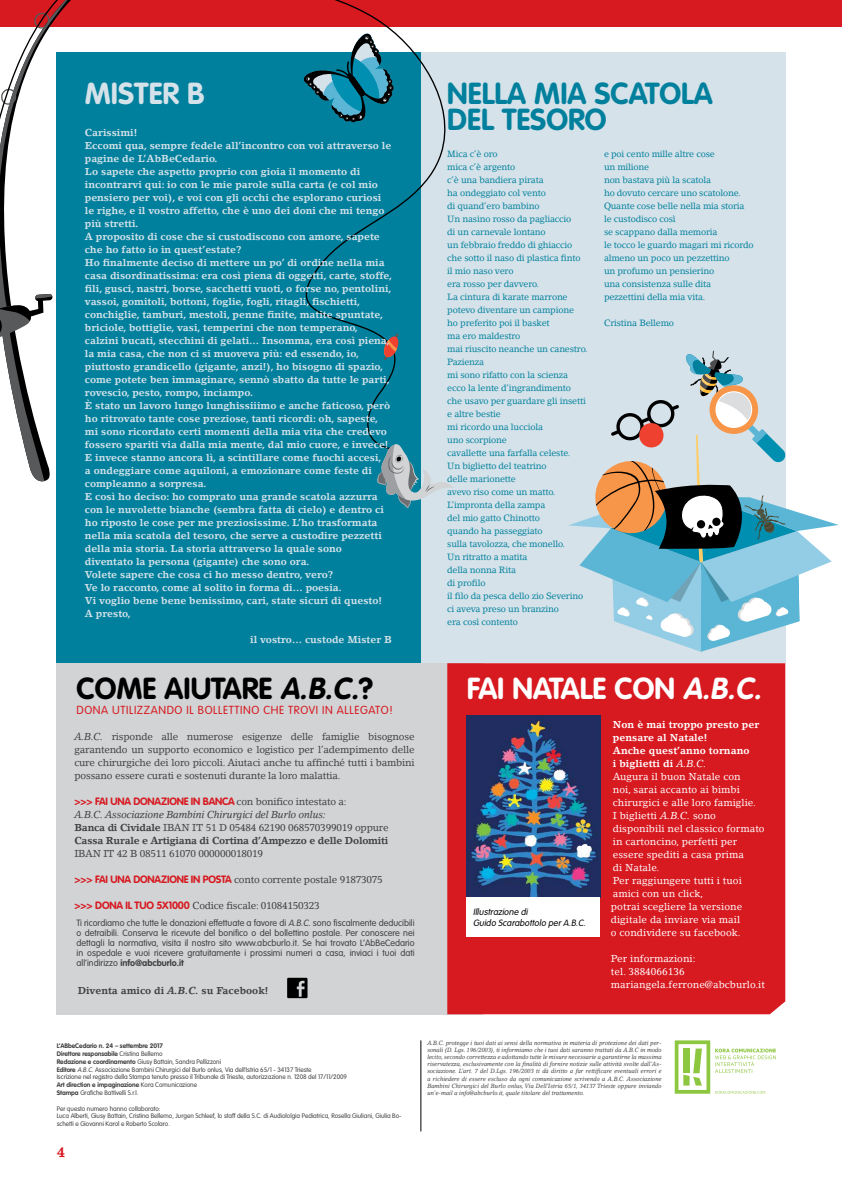
<style>
.page{position:relative;width:842px;height:1191px;background:#fff}
.page>*{position:absolute;margin:0;border:0;box-sizing:border-box;transform-origin:0 0}
.t1{font:700 30px/26px "VAG Rounded Std";color:#00809d}
.t2{font:700 30px "VAG Rounded Std";color:#fff}
.t3{font:700 30px "VAG Rounded Std";color:#000}
.t4{font:700 30px "VAG Rounded Std";color:#d5e2e9}
.t5{font:700 14px "Lino Letter Std";color:#d71920}
.t6{font:300 11.5px "VAG Rounded Std";letter-spacing:.05em;color:#d71920}
.t7{font:700 10.5px "VAG Rounded Std";letter-spacing:-.02em;color:#d71920}
.t8{font:700 10px/13px "Lino Letter Std";color:#d5e2e9}
.t9{font:10px/13px "Lino Letter Std";letter-spacing:.005em;color:#fff}
.t10{font:10px/13px "Lino Letter Std";letter-spacing:-.02em;color:#414042;text-align:justify}
.t11{font:700 10px/13px "Lino Letter Std";letter-spacing:-.02em;color:#414042}
.t12{font:700 10px "Lino Letter Std";color:#414042}
.t13{font:9px/13px "Lino Letter Std";letter-spacing:-.02em;color:#00809d}
.t14{font:300 9px/10px "VAG Rounded Std";color:#414042;text-align:justify}
.t15{font:italic 300 9px/10.8px "VAG Rounded Std";color:#000}
.t16{font:300 6.5px/7.8px "VAG Rounded Std";letter-spacing:-.005em;color:#414042}
.t17{font:italic 6px/7.2px "Lino Letter Std";color:#414042;text-align:justify;scale:.95 1}
.s1{font-style:italic}
.s2{font-family:"Lino Letter Std";font-weight:400;font-size:10px;color:#414042}
.s3{font-weight:400;font-style:italic}
.s4{font-weight:400}
.s5{font-family:"VAG Rounded Std";font-weight:700;font-size:10.5px;color:#d71920}
.s6{font-weight:700}
</style>
<div class="page">
<div style="left:0;top:0;width:842px;height:26px;background:#d71920"></div>
<div style="left:57px;top:52px;width:364px;height:611px;background:#00809d"></div>
<div style="left:421px;top:52px;width:364px;height:611px;background:#d5e2e9"></div>
<div style="left:57px;top:663px;width:426px;height:351px;background:#d1d3d4"></div>
<div style="left:447px;top:663px;width:338px;height:351px;background:#d71920"></div>
<svg style="left:569px;top:351px;width:270px;height:301px"></svg>
<svg style="left:25px;top:449px;width:32px;height:33px"></svg>
<svg style="left:0;top:0;width:450px;height:449px"></svg>
<svg style="left:383px;top:333px;width:16px;height:27px"></svg>
<svg style="left:377px;top:444px;width:76px;height:63px"></svg>
<img style="left:467px;top:715px;width:133px;height:182px">
<div style="left:467px;top:897px;width:133px;height:39px;background:#fff"></div>
<hr style="left:421px;top:1040px;width:1px;height:91px;background:#000">
<svg style="left:674px;top:1040px;width:102px;height:54px"></svg>
<svg style="left:287px;top:977px;width:20px;height:21px"></svg>
<h1 class="t4" style="left:85px;top:76px;width:121px">MISTER B</h1>
<h1 class="t1" style="left:447px;top:82px;width:267px">NELLA MIA SCATOLA<br>DEL TESORO</h1>
<p class="t8" style="left:85px;top:126px;width:309px">Carissimi!<br>Eccomi qua, sempre fedele all’incontro con voi attraverso le pagine de L’AbBeCedario.<br>Lo sapete che aspetto proprio con gioia il momento di incontrarvi qui: io con le mie parole sulla carta (e col mio pensiero per voi), e voi con gli occhi che esplorano curiosi le righe, e il vostro affetto, che è uno dei doni che mi tengo più stretti.<br>A proposito di cose che si custodiscono con amore, sapete che ho fatto io in quest’estate?<br>Ho finalmente deciso di mettere un po’ di ordine nella mia casa disordinatissima: era così piena di oggetti, carte, stoffe, fili, gusci, nastri, borse, sacchetti vuoti, o forse no, pentolini, vassoi, gomitoli, bottoni, foglie, fogli, ritagli, fischietti, conchiglie, tamburi, mestoli, penne finite, matite spuntate, briciole, bottiglie, vasi, temperini che non temperano, calzini bucati, stecchini di gelati… Insomma, era così piena, la mia casa, che non ci si muoveva più: ed essendo, io, piuttosto grandicello (gigante, anzi!), ho bisogno di spazio, come potete ben immaginare, sennò sbatto da tutte le parti, rovescio, pesto, rompo, inciampo.<br>È stato un lavoro lungo lunghissiiimo e anche faticoso, però ho ritrovato tante cose preziose, tanti ricordi: oh, sapeste, mi sono ricordato certi momenti della mia vita che credevo fossero spariti via dalla mia mente, dal mio cuore, e invece!<br>E invece stanno ancora lì, a scintillare come fuochi accesi,<br>a ondeggiare come aquiloni, a emozionare come feste di compleanno a sorpresa.<br>E così ho deciso: ho comprato una grande scatola azzurra con le nuvolette bianche (sembra fatta di cielo) e dentro ci ho riposto le cose per me preziosissime. L’ho trasformata nella mia scatola del tesoro, che serve a custodire pezzetti della mia storia. La storia attraverso la quale sono diventato la persona (gigante) che sono ora.<br>Volete sapere che cosa ci ho messo dentro, vero?<br>Ve lo racconto, come al solito in forma di… poesia.<br>Vi voglio bene bene benissimo, cari, state sicuri di questo!<br>A presto,</p>
<p class="t8" style="left:250px;top:633px;width:143px">il vostro… custode Mister B</p>
<p class="t13" style="left:447px;top:147px;width:142px">Mica c’è oro<br>mica c’è argento<br>c’è una bandiera pirata<br>ha ondeggiato col vento<br>di quand’ero bambino<br>Un nasino rosso da pagliaccio<br>di un carnevale lontano<br>un febbraio freddo di ghiaccio che sotto il naso di plastica finto il mio naso vero<br>era rosso per davvero.<br>La cintura di karate marrone potevo diventare un campione<br>ho preferito poi il basket<br>ma ero maldestro<br>mai riuscito neanche un canestro.<br>Pazienza<br>mi sono rifatto con la scienza ecco la lente d’ingrandimento che usavo per guardare gli insetti e altre bestie<br>mi ricordo una lucciola<br>uno scorpione<br>cavallette una farfalla celeste.<br>Un biglietto del teatrino<br>delle marionette<br>avevo riso come un matto.<br>L’impronta della zampa<br>del mio gatto Chinotto<br>quando ha passeggiato<br>sulla tavolozza, che monello.<br>Un ritratto a matita<br>della nonna Rita<br>di profilo<br>il filo da pesca dello zio Severino ci aveva preso un branzino<br>era così contento</p>
<p class="t13" style="left:604px;top:147px;width:151px">e poi cento mille altre cose<br>un milione<br>non bastava più la scatola<br>ho dovuto cercare uno scatolone.<br>Quante cose belle nella mia storia le custodisco così<br>se scappano dalla memoria<br>le tocco le guardo magari mi ricordo almeno un poco un pezzettino<br>un profumo un pensierino<br>una consistenza sulle dita pezzettini della mia vita.</p>
<p class="t13" style="left:604px;top:316px;width:71px">Cristina Bellemo</p>
<h1 class="t3" style="left:77px;top:671px;width:298px">COME AIUTARE <span class="s1">A.B.C.</span>?</h1>
<p class="t6" style="left:77px;top:703px;width:318px">DONA UTILIZZANDO IL BOLLETTINO CHE TROVI IN ALLEGATO!</p>
<p class="t10" style="left:74px;top:730px;width:342px"><span class="s1">A.B.C.</span> risponde alle numerose esigenze delle famiglie bisognose garantendo un supporto economico e logistico per l’adempimento delle cure chirurgiche dei loro piccoli. Aiutaci anche tu affinché tutti i bambini possano essere curati e sostenuti durante la loro malattia.</p>
<p class="t7" style="left:74px;top:795px;width:274px">&gt;&gt;&gt; FAI UNA DONAZIONE IN BANCA <span class="s2">con bonifico intestato a:</span></p>
<p class="t11" style="left:74px;top:808px;width:316px"><span class="s3">A.B.C. Associazione Bambini Chirurgici del Burlo onlus:<br></span>Banca di Cividale <span class="s4">IBAN IT 51 D 05484 62190 068570399019 oppure<br></span>Cassa Rurale e Artigiana di Cortina d’Ampezzo e delle Dolomiti</p>
<p class="t10" style="left:74px;top:847px;width:190px">IBAN IT 42 B 08511 61070 000000018019</p>
<p class="t10" style="left:74px;top:873px;width:310px"><span class="s5">&gt;&gt;&gt; FAI UNA DONAZIONE IN POSTA</span> conto corrente postale 91873075</p>
<p class="t10" style="left:74px;top:899px;width:247px"><span class="s5">&gt;&gt;&gt; DONA IL TUO 5X1000</span> Codice fiscale: 01084150323</p>
<p class="t14" style="left:77px;top:918px;width:340px">Ti ricordiamo che tutte le donazioni effettuate a favore di <span class="s1">A.B.C.</span>sono fiscalmente deducibili o detraibili. Conserva le ricevute del bonifico o del bollettino postale. Per conoscere nei dettagli la normativa, visita il nostro sito www.abcburlo.it. Se hai trovato L’AbBeCedario in ospedale e vuoi ricevere gratuitamente i prossimi numeri a casa, inviaci i tuoi dati all’indirizzo <span class="s6">info@abcburlo.it</span></p>
<p class="t12" style="left:78px;top:984px;width:192px">Diventa amico di <span class="s1">A.B.C.</span> su Facebook!</p>
<h1 class="t2" style="left:467px;top:671px;width:303px">FAI NATALE CON <span class="s1">A.B.C.</span></h1>
<p class="t9" style="left:611px;top:718px;width:155px"><span class="s6">Non è mai troppo presto per pensare al Natale!<br>Anche quest’anno tornano<br>i biglietti di</span> <span class="s1">A.B.C.<br></span>Augura il buon Natale con<br>noi, sarai accanto ai bimbi chirurgici e alle loro famiglie.<br>I biglietti <span class="s1">A.B.C.</span> sono disponibili nel classico formato in cartoncino, perfetti per essere spediti a casa prima<br>di Natale.<br>Per raggiungere tutti i tuoi amici con un click,<br>potrai scegliere la versione digitale da inviare via mail<br>o condividere su facebook.</p>
<p class="t9" style="left:611px;top:952px;width:155px">Per informazioni:<br>tel. 3884066136 mariangela.ferrone@abcburlo.it</p>
<p class="t15" style="left:473px;top:906px;width:116px">Illustrazione di<br>Guido Scarabottolo perA.B.C.</p>
<p class="t16" style="left:57px;top:1042px;width:292px"><span class="s6">L’ABbeCedario n. 24 – settembre 2017<br>Direttore responsabile</span> Cristina Bellemo<br><span class="s6">Redazione e coordinamento</span> Giusy Battain, Sandra Pellizzoni<br><span class="s6">Editore</span> <span class="s1">A.B.C.</span>Associazione Bambini Chirurgici del Burlo onlus, Via dell’Istria 65/1 - 34137 Trieste<br>Iscrizione nel registro della Stampa tenuto presso il Tribunale di Trieste, autorizzazione n. 1208 del 17/11/2009<br><span class="s6">Art direction e impaginazione</span> Kora Comunicazione<br><span class="s6">Stampa</span> Grafiche Battivelli S.r.l.</p>
<p class="t16" style="left:57px;top:1104px;width:346px">Per questo numero hanno collaborato:<br>Luca Alberti, Giusy Battain, Cristina Bellemo, Jurgen Schleef, lo staff della S.C. di Audiololgia Pediatrica, Rosella Giuliani, Giulia Bo&shy;schetti e Giovanni Karol e Roberto Scolaro.</p>
<h2 class="t5" style="left:57px;top:1144px;width:10px">4</h2>
<p class="t17" style="left:427px;top:1039px;width:248px">A.B.C. protegge i tuoi dati ai sensi della normativa in materia di protezione dei dati per&shy;sonali (D. Lgs. 196/2003), ti informiamo che i tuoi dati saranno trattati da A.B.C in modo lecito, secondo correttezza e adottando tutte le misure necessarie a garantirne la massima riservatezza, esclusivamente con la finalità di fornire notizie sulle attività svolte dall’As&shy;sociazione. L’art. 7 del D.Lgs. 196/2003 ti dà diritto a far rettificare eventuali errori e a richiedere di essere escluso da ogni comunicazione scrivendo a A.B.C. Associazione Bambini Chirurgici del Burlo onlus, Via Dell’Istria 65/1, 34137 Trieste oppure inviando un’e-mail a info@abcburlo.it, quale titolare del trattamento.</p>
</div>
